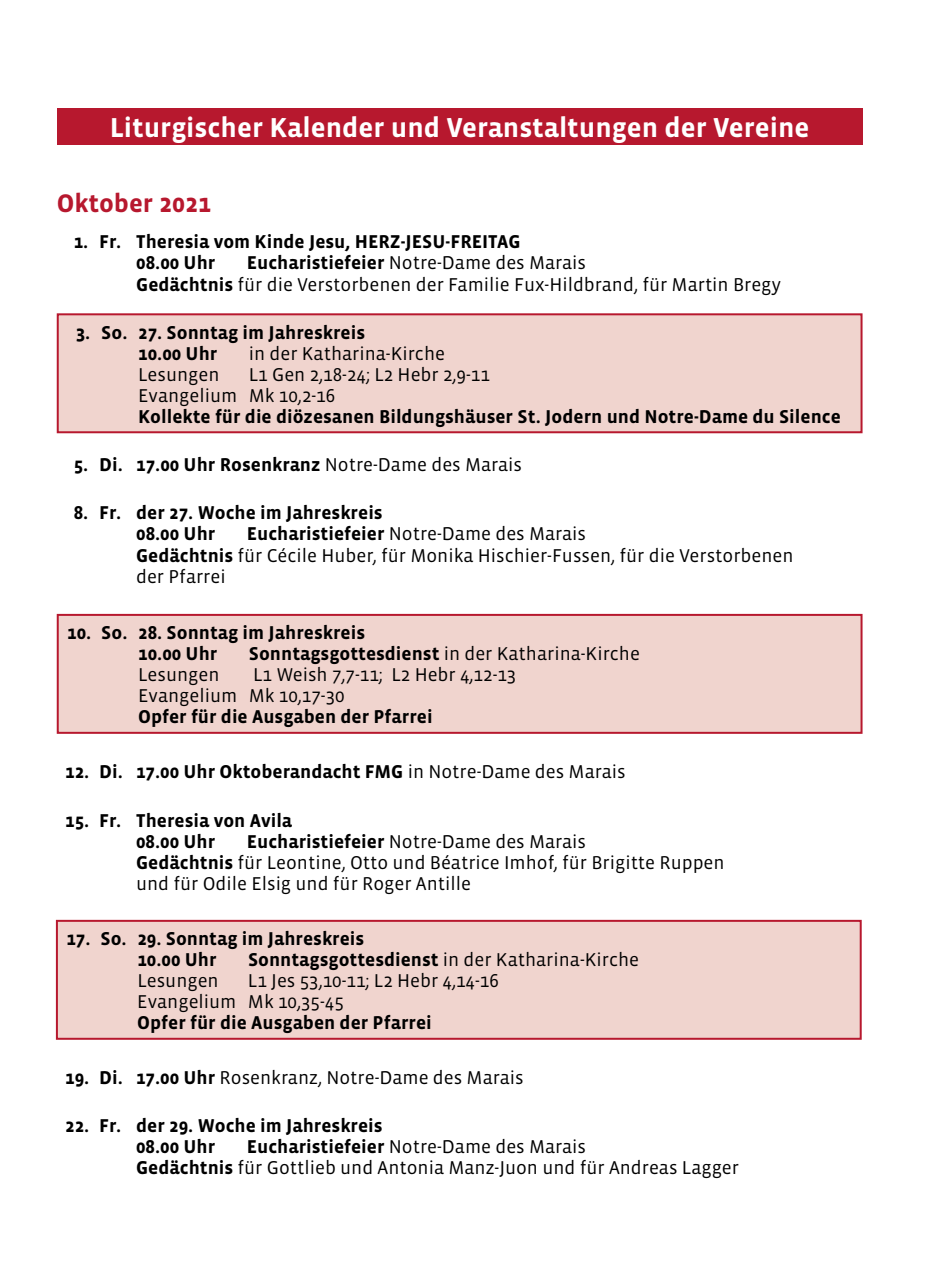
<style>
.page{position:relative;width:942px;height:1276px;background:#fff}
.page>*{position:absolute;margin:0;border:0;box-sizing:border-box;transform-origin:0 0}
.t1{font:700 28px "Vista Sans";color:#fff}
.t2{font:700 26px "Vista Sans";color:#b7182e}
.t3{font:19px/21px "Vista Sans";color:#000}
.t4{font:700 19px/21px "Vista Sans";color:#000}
.s1{font-weight:700}
.s2{font-weight:400}
</style>
<div class="page">
<div style="left:57px;top:108px;width:805px;height:37px;background:#b7182e"></div>
<div style="left:58px;top:314px;width:803px;height:118px;background:#f0d4ce"></div>
<div style="left:57px;top:313px;width:805px;height:120px;border:2px solid #b7182e"></div>
<div style="left:58px;top:615px;width:803px;height:118px;background:#f0d4ce"></div>
<div style="left:57px;top:614px;width:805px;height:120px;border:2px solid #b7182e"></div>
<div style="left:57px;top:921px;width:803px;height:117px;background:#f0d4ce"></div>
<div style="left:56px;top:920px;width:805px;height:119px;border:2px solid #b7182e"></div>
<h1 class="t1" style="left:110px;top:113px;width:701px">Liturgischer Kalender und Veranstaltungen der Vereine</h1>
<h2 class="t2" style="left:57px;top:190px;width:156px">Oktober 2021</h2>
<p class="t4" style="left:136px;top:232px;width:386px;text-indent:-62px">1. Fr. Theresia vom Kinde Jesu, HERZ-JESU-FREITAG<br>08.00 Uhr</p>
<p class="t3" style="left:136px;top:253px;width:646px;text-indent:111px"><span class="s1">Eucharistiefeier</span> Notre-Dame des Marais<br><span class="s1">Gedächtnis</span> für die Verstorbenen der Familie Fux-Hildbrand, für Martin Bregy</p>
<p class="t4" style="left:138px;top:322px;width:228px;text-indent:-62px">3. So. 27. Sonntag im Jahreskreis<br>10.00 Uhr</p>
<p class="t3" style="left:249px;top:343px;width:197px">in der Katharina-Kirche</p>
<p class="t3" style="left:138px;top:364px;width:353px;text-indent:111px">L1 Gen 2,18-24; L2 Hebr 2,9-11<br>Evangelium Mk 10,2-16</p>
<p class="t4" style="left:138px;top:406px;width:704px">Kollekte für die diözesanen Bildungshäuser St. Jodern und Notre-Dame du Silence</p>
<p class="t3" style="left:138px;top:364px;width:83px">Lesungen</p>
<p class="t4" style="left:74px;top:455px;width:449px">5. Di. 17.00 Uhr Rosenkranz <span class="s2">Notre-Dame des Marais</span></p>
<p class="t4" style="left:136px;top:503px;width:248px;text-indent:-62px">8. Fr. der 27. Woche im Jahreskreis<br>08.00 Uhr</p>
<p class="t3" style="left:136px;top:524px;width:658px;text-indent:111px"><span class="s1">Eucharistiefeier</span> Notre-Dame des Marais<br><span class="s1">Gedächtnis</span> für Cécile Huber, für Monika Hischier-Fussen, für die Verstorbenen der Pfarrei</p>
<p class="t4" style="left:138px;top:623px;width:228px;text-indent:-71px">10. So. 28. Sonntag im Jahreskreis<br>10.00 Uhr</p>
<p class="t3" style="left:249px;top:644px;width:392px"><span class="s1">Sonntagsgottesdienst</span> in der Katharina-Kirche</p>
<p class="t3" style="left:138px;top:665px;width:379px;text-indent:115px">L1 Weish 7,7-11; L2 Hebr 4,12-13<br>Evangelium Mk 10,17-30</p>
<p class="t4" style="left:138px;top:707px;width:296px">Opfer für die Ausgaben der Pfarrei</p>
<p class="t3" style="left:138px;top:665px;width:83px">Lesungen</p>
<p class="t4" style="left:65px;top:762px;width:561px">12. Di. 17.00 Uhr Oktoberandacht FMG <span class="s2">in Notre-Dame des Marais</span></p>
<p class="t4" style="left:65px;top:810px;width:228px;text-align:center">15. Fr. Theresia von Avila<br>08.00 Uhr</p>
<p class="t3" style="left:136px;top:831px;width:589px;text-indent:111px"><span class="s1">Eucharistiefeier</span> Notre-Dame des Marais<br><span class="s1">Gedächtnis</span> für Leontine, Otto und Béatrice Imhof, für Brigitte Ruppen und für Odile Elsig und für Roger Antille</p>
<p class="t4" style="left:137px;top:928px;width:228px;text-indent:-71px">17. So. 29. Sonntag im Jahreskreis<br>10.00 Uhr</p>
<p class="t3" style="left:248px;top:949px;width:392px"><span class="s1">Sonntagsgottesdienst</span> in der Katharina-Kirche</p>
<p class="t3" style="left:137px;top:970px;width:363px;text-indent:111px">L1 Jes 53,10-11; L2 Hebr 4,14-16<br>Evangelium Mk 10,35-45</p>
<p class="t4" style="left:137px;top:1012px;width:296px">Opfer für die Ausgaben der Pfarrei</p>
<p class="t3" style="left:137px;top:970px;width:83px">Lesungen</p>
<p class="t3" style="left:65px;top:1067px;width:460px"><span class="s1">19. Di. 17.00 Uhr</span> Rosenkranz, Notre-Dame des Marais</p>
<p class="t4" style="left:136px;top:1115px;width:248px;text-indent:-71px">22. Fr. der 29. Woche im Jahreskreis<br>08.00 Uhr</p>
<p class="t3" style="left:136px;top:1136px;width:604px;text-indent:111px"><span class="s1">Eucharistiefeier</span> Notre-Dame des Marais<br><span class="s1">Gedächtnis</span> für Gottlieb und Antonia Manz-Juon und für Andreas Lagger</p>
</div>
